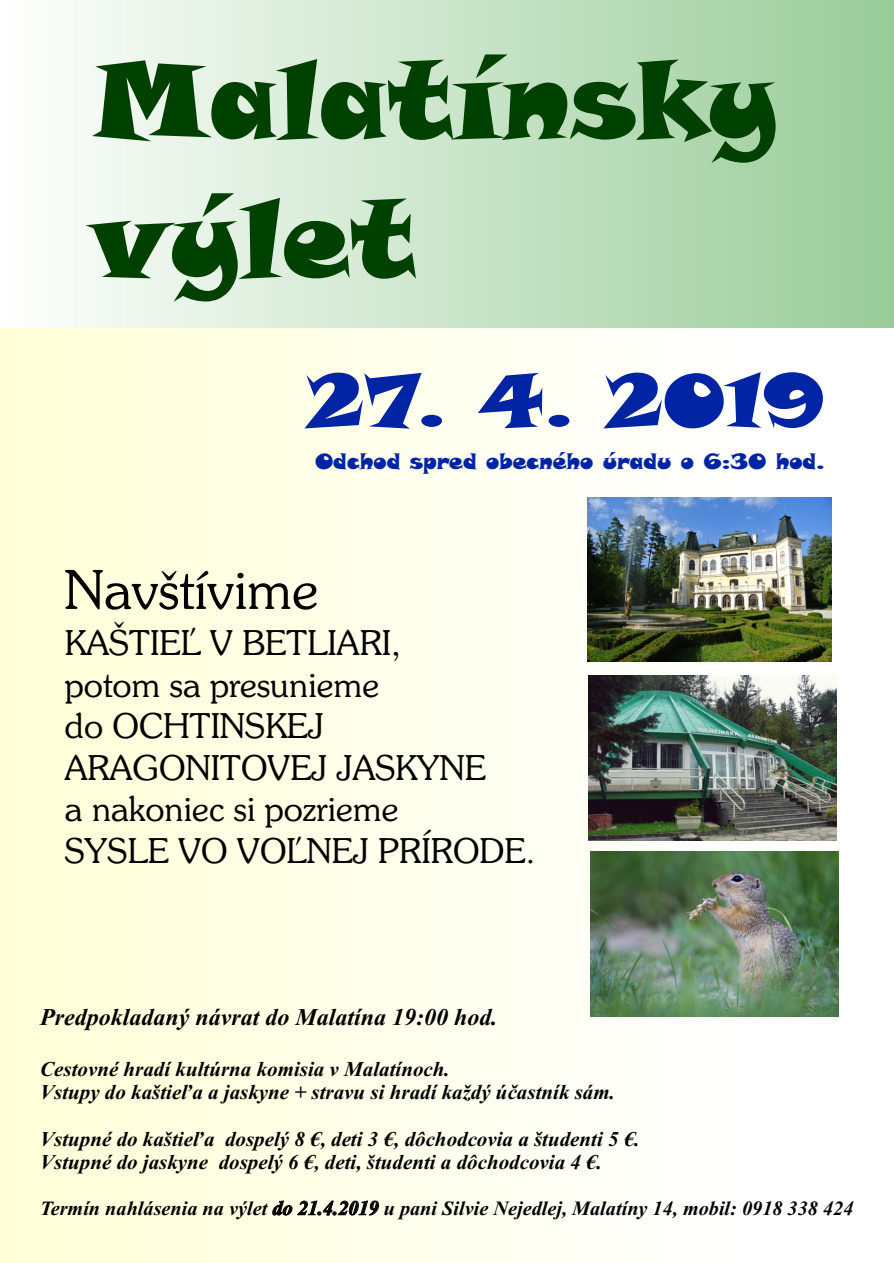
<style>
.page{position:relative;width:894px;height:1263px;background:#fff}
.page>*{position:absolute;margin:0;border:0;box-sizing:border-box;transform-origin:0 0}
.t1{font:108px/138.8px "Snap ITC";color:#004000}
.t2{font:74.85px "Snap ITC";color:#0024a3}
.t3{font:54px "Souvenir Lt BT";color:#000}
.t4{font:34.5px/41.5px "Souvenir Lt BT";color:#000}
.t5{font:italic 700 24px "Times New Roman";color:#000}
.t6{font:21.75px "Snap ITC";color:#0024a3}
.t7{font:italic 700 21px/23.2px "Times New Roman";color:#000}
.t8{font:italic 700 20.25px "Times New Roman";color:#000}
</style>
<div class="page">
<div style="left:0;top:325px;width:741px;height:938px;background:linear-gradient(to right,#ffffd7,#fdfdfd)"></div>
<div style="left:0;top:0;width:893px;height:328px;background:linear-gradient(to right,#fefffe,#9c9)"></div>
<img style="left:587px;top:498px;width:244px;height:163px">
<img style="left:589px;top:675px;width:248px;height:166px">
<img style="left:591px;top:851px;width:248px;height:166px">
<svg style="left:188px;top:627px;width:10px;height:9px"></svg>
<svg style="left:293px;top:836px;width:10px;height:9px"></svg>
<h1 class="t1" style="left:91px;top:41px;width:689px">Malatínsky výlet</h1>
<h2 class="t2" style="left:308px;top:370px;width:519px">27. 4. 2019</h2>
<p class="t6" style="left:315px;top:453px;width:511px">Odchod spred obecného úradu o 6:30 hod.</p>
<h3 class="t3" style="left:65px;top:568px;width:255px">Navštívime</h3>
<h3 class="t4" style="left:65px;top:625px;width:472px">KAŠTIEL V BETLIARI,<br>potom sa presunieme<br>do OCHTINSKEJ<br>ARAGONITOVEJ JASKYNE<br>a nakoniec si pozrieme<br>SYSLE VO VOLNEJ PRÍRODE.</h3>
<p class="t5" style="left:40px;top:1009px;width:459px">Predpokladaný návrat do Malatína 19:00 hod.</p>
<p class="t7" style="left:40px;top:1059px;width:576px">Cestovné hradí kultúrna komisia v Malatínoch.<br>Vstupy do kaštie¾a a jaskyne + stravu si hradí každý úèastník sám.</p>
<p class="t7" style="left:40px;top:1129px;width:601px">Vstupné do kaštie¾a dospelý 8 €, deti 3 €, dôchodcovia a študenti 5 €.<br>Vstupné do jaskyne dospelý 6 €, deti, študenti a dôchodcovia 4 €.</p>
<p class="t8" style="left:40px;top:1201px;width:815px">Termín nahlásenia na výlet do 21.4.2019 u pani Silvie Nejedlej, Malatíny 14, mobil: 0918 338 424</p>
</div>
